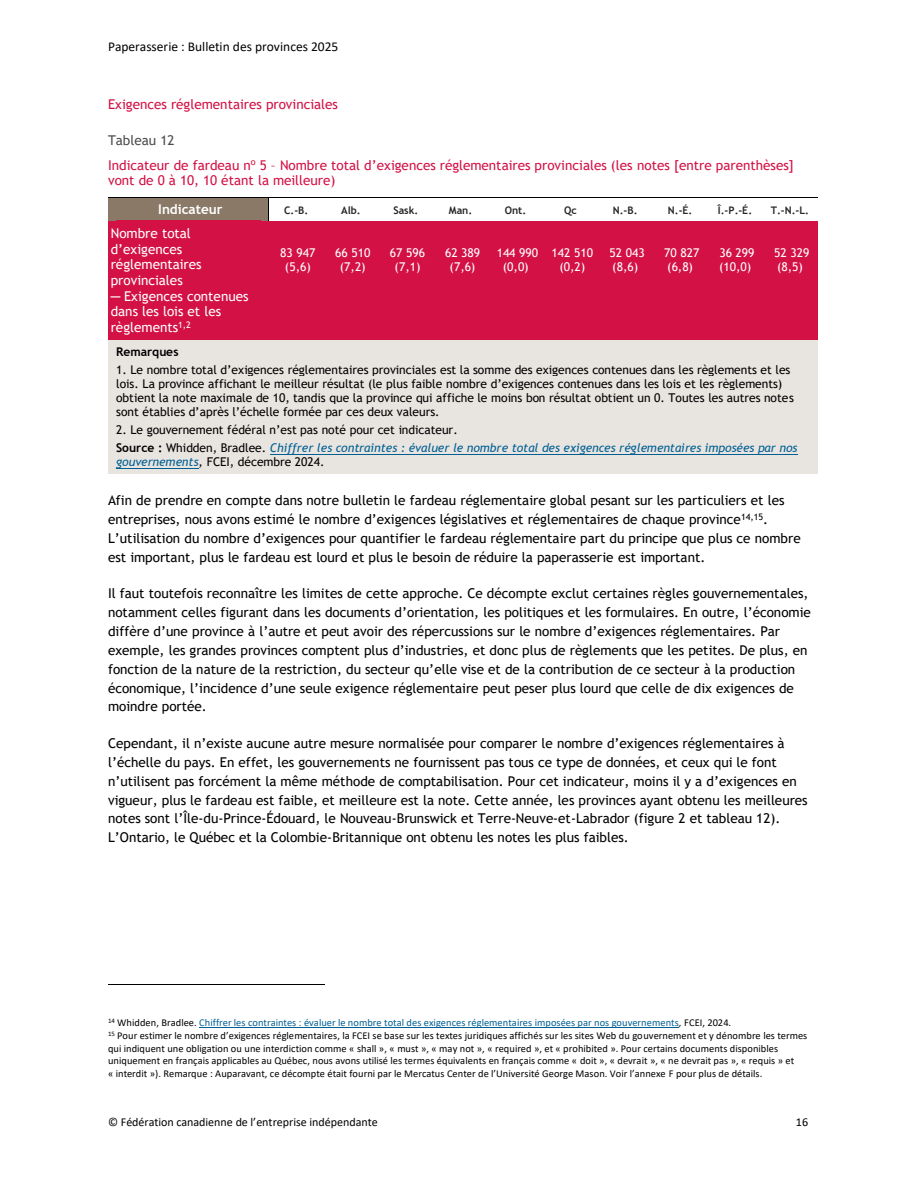
<style>
.page{position:relative;width:918px;height:1188px;background:#fff}
.page>*{position:absolute;margin:0;border:0;box-sizing:border-box;transform-origin:0 0}
.t1{font:13.5px/18.8px "Trebuchet MS";color:#000}
.t2{font:13.5px/15.6px "Trebuchet MS";color:#d31145}
.t3{font:13.5px/15.8px "Trebuchet MS";color:#fff}
.t4{font:13.5px "Calibri";color:#000}
.t5{font:700 13.5px "Trebuchet MS";color:#fff}
.t6{font:13.5px "Trebuchet MS";color:#4d4d4d}
.t7{font:12px/14px "Trebuchet MS";color:#000}
.t8{font:italic 12px/14.1px "Trebuchet MS";color:#006094}
.t9{font:12px "Trebuchet MS";color:#fff}
.t10{font:12px "Calibri";letter-spacing:-.005em;color:#000}
.t11{font:700 12px "Trebuchet MS";color:#000}
.t12{font:10.5px/12.9px "Calibri";color:#000}
.t13{font:10.5px "Calibri";color:#006094}
.t14{font:700 10.5px "Trebuchet MS";color:#262626}
.s1{font-family:"Arial";font-weight:700}
.s2{font-weight:700;font-style:normal;color:#000}
.s3{font-style:normal;color:#000}
.s4{color:#000}
.s5{font-style:italic;color:#000}
</style>
<div class="page">
<div style="left:108px;top:198px;width:160px;height:23px;background:#8a7967"></div>
<hr style="left:108px;top:197px;width:160px;height:1px;background:#000">
<hr style="left:269px;top:197px;width:55px;height:1px;background:#000">
<hr style="left:324px;top:197px;width:54px;height:1px;background:#000">
<hr style="left:379px;top:197px;width:54px;height:1px;background:#000">
<hr style="left:434px;top:197px;width:54px;height:1px;background:#000">
<hr style="left:489px;top:197px;width:54px;height:1px;background:#000">
<hr style="left:544px;top:197px;width:54px;height:1px;background:#000">
<hr style="left:599px;top:197px;width:54px;height:1px;background:#000">
<hr style="left:654px;top:197px;width:54px;height:1px;background:#000">
<hr style="left:708px;top:197px;width:55px;height:1px;background:#000">
<hr style="left:763px;top:197px;width:55px;height:1px;background:#000">
<svg style="left:268px;top:197px;width:1px;height:24px"></svg>
<div style="left:108px;top:221px;width:161px;height:119px;background:#d31145"></div>
<div style="left:269px;top:221px;width:55px;height:39px;background:#d31145"></div>
<div style="left:324px;top:221px;width:54px;height:39px;background:#d31145"></div>
<div style="left:378px;top:221px;width:55px;height:39px;background:#d31145"></div>
<div style="left:433px;top:221px;width:55px;height:39px;background:#d31145"></div>
<div style="left:488px;top:221px;width:55px;height:39px;background:#d31145"></div>
<div style="left:543px;top:221px;width:55px;height:39px;background:#d31145"></div>
<div style="left:598px;top:221px;width:55px;height:39px;background:#d31145"></div>
<div style="left:653px;top:221px;width:55px;height:39px;background:#d31145"></div>
<div style="left:708px;top:221px;width:55px;height:39px;background:#d31145"></div>
<div style="left:763px;top:221px;width:55px;height:39px;background:#d31145"></div>
<div style="left:269px;top:260px;width:55px;height:80px;background:#d31145"></div>
<div style="left:324px;top:260px;width:54px;height:80px;background:#d31145"></div>
<div style="left:378px;top:260px;width:55px;height:80px;background:#d31145"></div>
<div style="left:433px;top:260px;width:55px;height:80px;background:#d31145"></div>
<div style="left:488px;top:260px;width:55px;height:80px;background:#d31145"></div>
<div style="left:543px;top:260px;width:55px;height:80px;background:#d31145"></div>
<div style="left:598px;top:260px;width:55px;height:80px;background:#d31145"></div>
<div style="left:653px;top:260px;width:55px;height:80px;background:#d31145"></div>
<div style="left:708px;top:260px;width:55px;height:80px;background:#d31145"></div>
<div style="left:763px;top:260px;width:55px;height:80px;background:#d31145"></div>
<div style="left:108px;top:340px;width:710px;height:134px;background:#e8e4e0"></div>
<hr style="left:270px;top:454px;width:528px;height:1px;background:#006094">
<hr style="left:116px;top:468px;width:83px;height:1px;background:#006094">
<hr style="left:108px;top:984px;width:216px;height:1px;background:#000">
<hr style="left:199px;top:1027px;width:480px;height:1px;background:#006094">
<p class="t4" style="left:108px;top:41px;width:232px">Paperasserie : Bulletin des provinces 2025</p>
<p class="t2" style="left:108px;top:96px;width:232px">Exigences réglementaires provinciales</p>
<p class="t6" style="left:108px;top:132px;width:68px">Tableau 12</p>
<p class="t2" style="left:108px;top:157px;width:687px">Indicateur de fardeau n<sup>o</sup> 5 – Nombre total d’exigences réglementaires provinciales (les notes [entre parenthèses] vont de 0 à 10, 10 étant la meilleure)</p>
<p class="t5" style="left:158px;top:202px;width:66px">Indicateur</p>
<p class="t14" style="left:284px;top:204px;width:26px">C.-B.</p>
<p class="t14" style="left:341px;top:204px;width:21px">Alb.</p>
<p class="t14" style="left:393px;top:204px;width:27px">Sask.</p>
<p class="t14" style="left:449px;top:204px;width:25px">Man.</p>
<p class="t14" style="left:505px;top:204px;width:23px">Ont.</p>
<p class="t14" style="left:564px;top:204px;width:14px">Qc</p>
<p class="t14" style="left:613px;top:204px;width:26px">N.-B.</p>
<p class="t14" style="left:668px;top:204px;width:26px">N.-É.</p>
<p class="t14" style="left:718px;top:204px;width:36px">Î.-P.-É.</p>
<p class="t14" style="left:771px;top:204px;width:40px">T.-N.-L.</p>
<p class="t3" style="left:111px;top:225px;width:139px">Nombre total d’exigences réglementaires provinciales<br><span class="s1">─</span> Exigences contenues dans les lois et les règlements<sup>1,2</sup></p>
<p class="t9" style="left:280px;top:246px;width:37px">83 947</p>
<p class="t9" style="left:335px;top:246px;width:37px">66 510</p>
<p class="t9" style="left:390px;top:246px;width:37px">67 596</p>
<p class="t9" style="left:445px;top:246px;width:37px">62 389</p>
<p class="t9" style="left:497px;top:246px;width:43px">144 990</p>
<p class="t9" style="left:552px;top:246px;width:43px">142 510</p>
<p class="t9" style="left:610px;top:246px;width:37px">52 043</p>
<p class="t9" style="left:664px;top:246px;width:37px">70 827</p>
<p class="t9" style="left:719px;top:246px;width:37px">36 299</p>
<p class="t9" style="left:774px;top:246px;width:37px">52 329</p>
<p class="t9" style="left:285px;top:260px;width:27px">(5,6)</p>
<p class="t9" style="left:340px;top:260px;width:27px">(7,2)</p>
<p class="t9" style="left:395px;top:260px;width:27px">(7,1)</p>
<p class="t9" style="left:450px;top:260px;width:27px">(7,6)</p>
<p class="t9" style="left:503px;top:260px;width:27px">(0,0)</p>
<p class="t9" style="left:559px;top:260px;width:27px">(0,2)</p>
<p class="t9" style="left:612px;top:260px;width:27px">(8,6)</p>
<p class="t9" style="left:667px;top:260px;width:27px">(6,8)</p>
<p class="t9" style="left:719px;top:260px;width:34px">(10,0)</p>
<p class="t9" style="left:777px;top:260px;width:27px">(8,5)</p>
<p class="t11" style="left:116px;top:344px;width:64px">Remarques</p>
<p class="t7" style="left:116px;top:362px;width:679px">1. Le nombre total d’exigences réglementaires provinciales est la somme des exigences contenues dans les règlements et les lois. La province affichant le meilleur résultat (le plus faible nombre d’exigences contenues dans les lois et les règlements) obtient la note maximale de 10, tandis que la province qui affiche le moins bon résultat obtient un 0. Toutes les autres notes sont établies d’après l’échelle formée par ces deux valeurs.</p>
<p class="t7" style="left:116px;top:423px;width:343px">2. Le gouvernement fédéral n’est pas noté pour cet indicateur.</p>
<p class="t8" style="left:116px;top:441px;width:683px"><span class="s2">Source :</span> <span class="s3">Whidden, Bradlee.</span> Chiffrer les contraintes : évaluer le nombre total des exigences réglementaires imposées par nos gouvernements<span class="s4">,</span> <span class="s3">FCEI, décembre 2024.</span></p>
<p class="t1" style="left:108px;top:491px;width:694px">Afin de prendre en compte dans notre bulletin le fardeau réglementaire global pesant sur les particuliers et les entreprises, nous avons estimé le nombre d’exigences législatives et réglementaires de chaque province<sup>14,15</sup>.<br>L’utilisation du nombre d’exigences pour quantifier le fardeau réglementaire part du principe que plus ce nombre est important, plus le fardeau est lourd et plus le besoin de réduire la paperasserie est important.</p>
<p class="t1" style="left:108px;top:584px;width:704px">Il faut toutefois reconnaître les limites de cette approche. Ce décompte exclut certaines règles gouvernementales, notamment celles figurant dans les documents d’orientation, les politiques et les formulaires. En outre, l’économie diffère d’une province à l’autre et peut avoir des répercussions sur le nombre d’exigences réglementaires. Par exemple, les grandes provinces comptent plus d’industries, et donc plus de règlements que les petites. De plus, en fonction de la nature de la restriction, du secteur qu’elle vise et de la contribution de ce secteur à la production économique, l’incidence d’une seule exigence réglementaire peut peser plus lourd que celle de dix exigences de moindre portée.</p>
<p class="t1" style="left:108px;top:734px;width:701px">Cependant, il n’existe aucune autre mesure normalisée pour comparer le nombre d’exigences réglementaires à l’échelle du pays. En effet, les gouvernements ne fournissent pas tous ce type de données, et ceux qui le font n’utilisent pas forcément la même méthode de comptabilisation. Pour cet indicateur, moins il y a d’exigences en vigueur, plus le fardeau est faible, et meilleure est la note. Cette année, les provinces ayant obtenu les meilleures notes sont l’Île-du-Prince-Édouard, le Nouveau-Brunswick et Terre-Neuve-et-Labrador (figure 2 et tableau 12).<br>L’Ontario, le Québec et la Colombie-Britannique ont obtenu les notes les plus faibles.</p>
<p class="t13" style="left:108px;top:1018px;width:625px"><sup>14</sup> <span class="s4">Whidden, Bradlee.</span> Chiffrer les contraintes : évaluer le nombre total des exigences réglementaires imposées par nos gouvernements<span class="s5">,</span> <span class="s4">FCEI, 2024.</span></p>
<p class="t12" style="left:108px;top:1030px;width:701px"><sup>15</sup> Pour estimer le nombre d’exigences réglementaires, la FCEI se base sur les textes juridiques affichés sur les sites Web du gouvernement et y dénombre les termes qui indiquent une obligation ou une interdiction comme « shall », « must », « may not », « required », et « prohibited ». Pour certains documents disponibles uniquement en français applicables au Québec, nous avons utilisé les termes équivalents en français comme « doit », « devrait », « ne devrait pas », « requis » et<br>« interdit »). Remarque : Auparavant, ce décompte était fourni par le Mercatus Center de l’Université George Mason. Voir l’annexe F pour plus de détails.</p>
<p class="t10" style="left:108px;top:1117px;width:271px">© Fédération canadienne de l’entreprise indépendante</p>
<p class="t10" style="left:796px;top:1117px;width:14px">16</p>
</div>
